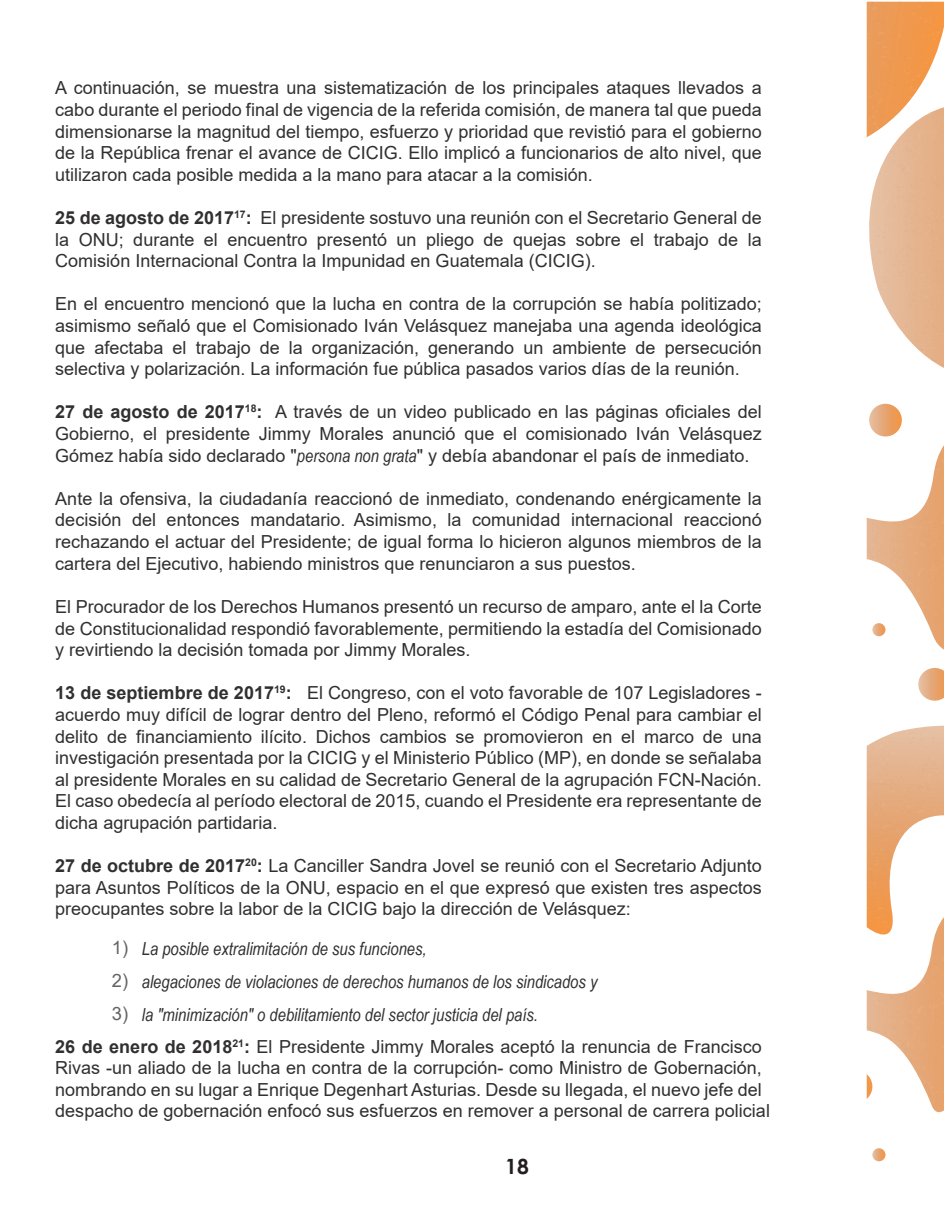
<style>
.page{position:relative;width:944px;height:1214px;background:#fff}
.page>*{position:absolute;margin:0;border:0;box-sizing:border-box;transform-origin:0 0}
.t1{font:700 21px "Century Gothic";color:#231f20}
.t2{font:18.3px/32.8px "Arial";color:#636366;text-align:justify}
.t3{font:18px/21.6px "Arial";color:#312f30;text-align:justify}
.t4{font:italic 18px/33px "Arial Narrow";color:#312f30}
.s1{font-weight:700}
.s2{font-family:"Arial Narrow";font-style:italic}
</style>
<div class="page">
<svg style="left:918px;top:668px;width:26px;height:32px"></svg>
<div style="left:869px;top:404px;width:32px;height:32px;background:linear-gradient(to right,#e1bda5,#ee9344);border-radius:16px"></div>
<svg style="left:866px;top:2px;width:78px;height:366px"></svg>
<svg style="left:866px;top:725px;width:78px;height:437px"></svg>
<svg style="left:866px;top:431px;width:78px;height:219px"></svg>
<p class="t3" style="left:55px;top:77px;width:708px">A continuación, se muestra una sistematización de los principales ataques llevados a cabo durante el periodo final de vigencia de la referida comisión, de manera tal que pueda dimensionarse la magnitud del tiempo, esfuerzo y prioridad que revistió para el gobierno de la República frenar el avance de CICIG. Ello implicó a funcionarios de alto nivel, que utilizaron cada posible medida a la mano para atacar a la comisión.</p>
<p class="t3" style="left:55px;top:207px;width:708px"><span class="s1">25 de agosto de 2017</span><sup>17</sup><span class="s1">:</span> El presidente sostuvo una reunión con el Secretario General de la ONU; durante el encuentro presentó un pliego de quejas sobre el trabajo de la Comisión Internacional Contra la Impunidad en Guatemala (CICIG).</p>
<p class="t3" style="left:55px;top:293px;width:708px">En el encuentro mencionó que la lucha en contra de la corrupción se había politizado; asimismo señaló que el Comisionado Iván Velásquez manejaba una agenda ideológica que afectaba el trabajo de la organización, generando un ambiente de persecución selectiva y polarización. La información fue pública pasados varios días de la reunión.</p>
<p class="t3" style="left:55px;top:401px;width:708px"><span class="s1">27 de agosto de 2017</span><sup>18</sup><span class="s1">:</span> A través de un video publicado en las páginas oficiales del Gobierno, el presidente Jimmy Morales anunció que el comisionado Iván Velásquez Gómez había sido declarado "<span class="s2">persona non grata</span>" y debía abandonar el país de inmediato.</p>
<p class="t3" style="left:55px;top:487px;width:708px">Ante la ofensiva, la ciudadanía reaccionó de inmediato, condenando enérgicamente la decisión del entonces mandatario. Asimismo, la comunidad internacional reaccionó rechazando el actuar del Presidente; de igual forma lo hicieron algunos miembros de la cartera del Ejecutivo, habiendo ministros que renunciaron a sus puestos.</p>
<p class="t3" style="left:55px;top:595px;width:708px">El Procurador de los Derechos Humanos presentó un recurso de amparo, ante el la Corte de Constitucionalidad respondió favorablemente, permitiendo la estadía del Comisionado y revirtiendo la decisión tomada por Jimmy Morales.</p>
<p class="t3" style="left:55px;top:682px;width:708px"><span class="s1">13 de septiembre de 2017</span><sup>19</sup><span class="s1">:</span> El Congreso, con el voto favorable de 107 Legisladores - acuerdo muy difícil de lograr dentro del Pleno, reformó el Código Penal para cambiar el delito de financiamiento ilícito. Dichos cambios se promovieron en el marco de una investigación presentada por la CICIG y el Ministerio Público (MP), en donde se señalaba al presidente Morales en su calidad de Secretario General de la agrupación FCN-Nación.<br>El caso obedecía al período electoral de 2015, cuando el Presidente era representante de dicha agrupación partidaria.</p>
<p class="t3" style="left:55px;top:855px;width:708px"><span class="s1">27 de octubre de 2017</span><sup>20</sup><span class="s1">:</span> La Canciller Sandra Jovel se reunió con el Secretario Adjunto para Asuntos Políticos de la ONU, espacio en el que expresó que existen tres aspectos preocupantes sobre la labor de la CICIG bajo la dirección de Velásquez:</p>
<p class="t2" style="left:112px;top:931px;width:18px">1)<br>2)<br>3)</p>
<p class="t4" style="left:142px;top:931px;width:457px">La posible extralimitación de sus funciones,<br>alegaciones de violaciones de derechos humanos de los sindicados y la "minimización" o debilitamiento del sector justicia del país.</p>
<p class="t3" style="left:55px;top:1035px;width:716px;text-align:left"><span class="s1">26 de enero de 2018</span><sup>21</sup><span class="s1">:</span> El Presidente Jimmy Morales aceptó la renuncia de Francisco Rivas -un aliado de la lucha en contra de la corrupción- como Ministro de Gobernación, nombrando en su lugar a Enrique Degenhart Asturias. Desde su llegada, el nuevo jefe del despacho de gobernación enfocó sus esfuerzos en remover a personal de carrera policial</p>
<p class="t1" style="left:505px;top:1150px;width:25px">18</p>
</div>
